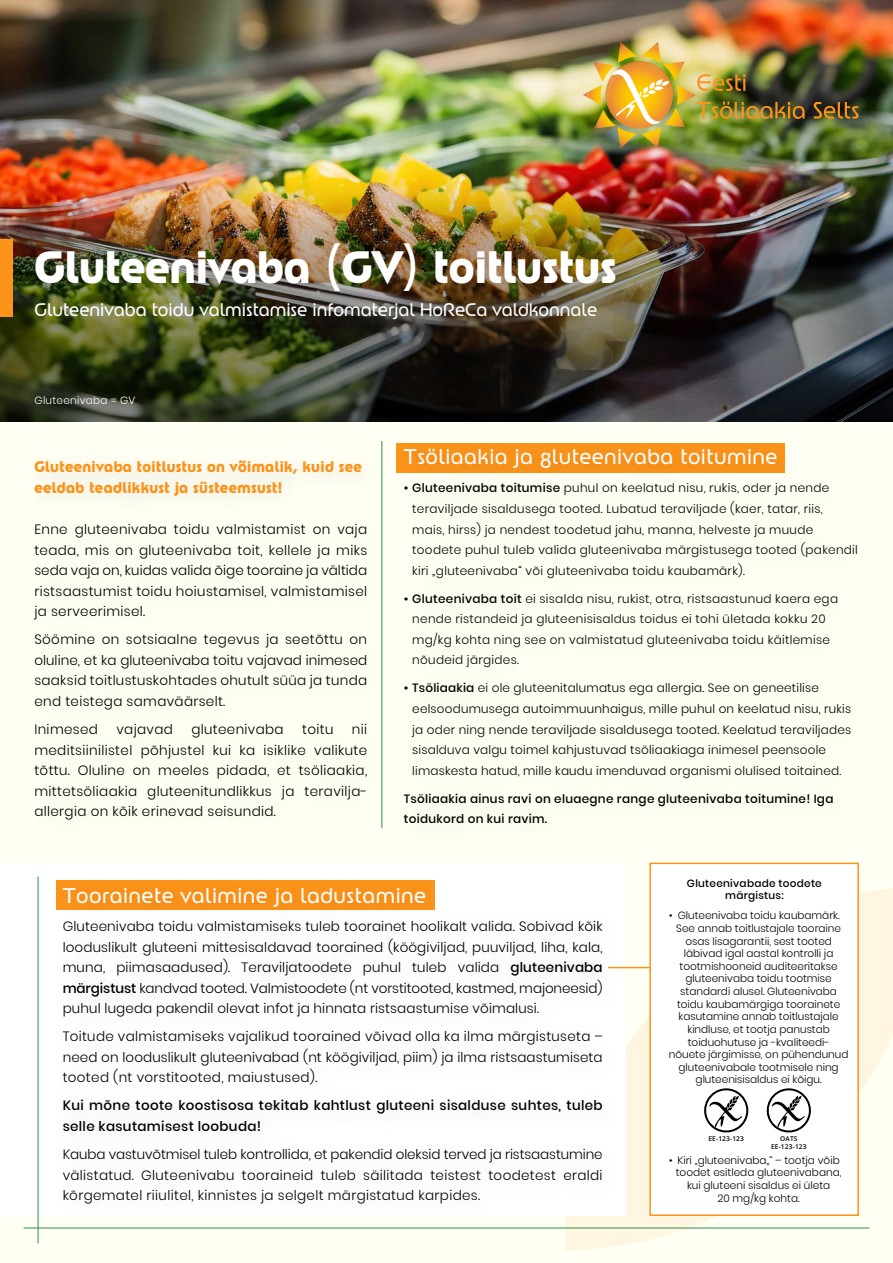
<style>
.page{position:relative;width:893px;height:1263px;background:#fffff3}
.page>*{position:absolute;margin:0;border:0;box-sizing:border-box;transform-origin:0 0}
.t1{font:900 44.25px "Rondana";color:#fff}
.t2{font:21px "Rondana";letter-spacing:.025em;color:#fff}
.t3{font:18px "Rondana";color:#fff}
.t4{font:900 15px/20.5px "Rondana";letter-spacing:.025em;color:#fc931a}
.t5{font:300 13.5px/20.5px "Poppins";letter-spacing:.025em;color:#000;text-align:justify}
.t6{font:500 13.5px/20.5px "Poppins";letter-spacing:.025em;color:#000}
.t7{font:300 12px/20.5px "Poppins";letter-spacing:.025em;color:#000}
.t8{font:500 12px/20.5px "Poppins";letter-spacing:.025em;color:#000}
.t9{font:300 10.5px "Poppins";letter-spacing:-.005em;color:#000}
.t10{font:500 10.5px/12.6px "Poppins";letter-spacing:.025em;color:#000;text-align:center}
.t11{font:300 10.5px "Poppins";letter-spacing:.025em;color:#fff}
.t12{font:600 6.6px/7.8px "Open Sans";letter-spacing:.02em;color:#000;text-align:center}
.s1{font-weight:500}
</style>
<div class="page">
<img style="left:0;top:0;width:893px;height:180px">
<img style="left:0;top:180px;width:893px;height:241px">
<img style="left:813px;top:0;width:80px;height:147px">
<img style="left:583px;top:42px;width:222px;height:106px">
<div style="left:0;top:239px;width:12px;height:78px;background:#fc931a"></div>
<div style="left:396px;top:443px;width:389px;height:30px;background:#f89019"></div>
<hr style="left:381px;top:441px;width:1px;height:387px;background:#2b9146">
<svg style="left:565px;top:888px;width:328px;height:362px"></svg>
<div style="left:0;top:863px;width:626px;height:352px;background:#fff"></div>
<div style="left:649px;top:863px;width:210px;height:353px;background:#fff;border:2px solid #fc931a"></div>
<hr style="left:608px;top:967px;width:42px;height:1px;background:#fc931a">
<hr style="left:38px;top:876px;width:1px;height:367px;background:#2b9146">
<hr style="left:24px;top:1227px;width:845px;height:1px;background:#2b9146">
<img style="left:42px;top:880px;width:594px;height:357px">
<svg style="left:704px;top:1088px;width:45px;height:45px"></svg>
<svg style="left:766px;top:1088px;width:45px;height:45px"></svg>
<h1 class="t1" style="left:34px;top:239px;width:584px">Gluteenivaba (GV) toitlustus</h1>
<h3 class="t3" style="left:34px;top:298px;width:564px">Gluteenivaba toidu valmistamise infomaterjal HoReCa valdkonnale</h3>
<p class="t11" style="left:35px;top:394px;width:102px">Gluteenivaba = GV</p>
<p class="t4" style="left:34px;top:457px;width:329px">Gluteenivaba toitlustus on võimalik, kuid see eeldab teadlikkust ja süsteemsust!</p>
<p class="t5" style="left:34px;top:519px;width:334px">Enne gluteenivaba toidu valmistamist on vaja teada, mis on gluteenivaba toit, kellele ja miks seda vaja on, kuidas valida õige tooraine ja vältida ristsaastumist toidu hoiustamisel, valmistamisel ja serveerimisel.</p>
<p class="t5" style="left:34px;top:629px;width:334px">Söömine on sotsiaalne tegevus ja seetõttu on oluline, et ka gluteenivaba toitu vajavad inimesed saaksid toitlustuskohtades ohutult süüa ja tunda end teistega samaväärselt.</p>
<p class="t5" style="left:34px;top:719px;width:65px">Inimesed</p>
<p class="t5" style="left:116px;top:719px;width:58px">vajavad</p>
<p class="t5" style="left:191px;top:719px;width:94px">gluteenivaba</p>
<p class="t5" style="left:302px;top:719px;width:33px">toitu</p>
<p class="t5" style="left:34px;top:719px;width:335px;text-indent:318px">nii meditsiinilistel põhjustel kui ka isiklike valikute tõttu. Oluline on meeles pidada, et tsöliaakia, mittetsöliaakia gluteenitundlikkus ja teravilja&shy;allergia on kõik erinevad seisundid.</p>
<h2 class="t2" style="left:404px;top:443px;width:375px">Tsöliaakia ja gluteenivaba toitumine</h2>
<p class="t7" style="left:412px;top:478px;width:447px;text-indent:-9px"><span class="s1">• Gluteenivaba toitumise</span> puhul on keelatud nisu, rukis, oder ja nende teraviljade sisaldusega tooted. Lubatud teraviljade (kaer, tatar, riis, mais, hirss) ja nendest toodetud jahu, manna, helveste ja muude toodete puhul tuleb valida gluteenivaba märgistusega tooted (pakendil kiri „gluteenivaba“ või gluteenivaba toidu kaubamärk).</p>
<p class="t7" style="left:412px;top:588px;width:427px;text-indent:-9px"><span class="s1">• Gluteenivaba toit</span> ei sisalda nisu, rukist, otra, ristsaastunud kaera ega nende ristandeid ja gluteenisisaldus toidus ei tohi ületada kokku 20 mg/kg kohta ning see on valmistatud gluteenivaba toidu käitlemise nõudeid järgides.</p>
<p class="t7" style="left:412px;top:678px;width:440px;text-indent:-9px"><span class="s1">• Tsöliaakia</span> ei ole gluteenitalumatus ega allergia. See on geneetilise eelsoodumusega autoimmuunhaigus, mille puhul on keelatud nisu, rukis ja oder ning nende teraviljade sisaldusega tooted. Keelatud teraviljades sisalduva valgu toimel kahjustuvad tsöliaakiaga inimesel peensoole limaskesta hatud, mille kaudu imenduvad organismi olulised toitained.</p>
<p class="t8" style="left:404px;top:788px;width:431px">Tsöliaakia ainus ravi on eluaegne range gluteenivaba toitumine! Iga toidukord on kui ravim.</p>
<h2 class="t2" style="left:63px;top:882px;width:365px">Toorainete valimine ja ladustamine</h2>
<p class="t5" style="left:63px;top:916px;width:541px">Gluteenivaba toidu valmistamiseks tuleb toorainet hoolikalt valida. Sobivad kõik looduslikult gluteeni mittesisaldavad toorained (köögiviljad, puuviljad, liha, kala, muna, piimasaadused). Teraviljatoodete puhul tuleb valida <span class="s1">gluteenivaba märgistust</span> kandvad tooted. Valmistoodete (nt vorstitooted, kastmed, majoneesid) puhul lugeda pakendil olevat infot ja hinnata ristsaastumise võimalusi.</p>
<p class="t5" style="left:63px;top:1026px;width:541px">Toitude valmistamiseks vajalikud toorained võivad olla ka ilma märgistuseta – need on looduslikult gluteenivabad (nt köögiviljad, piim) ja ilma ristsaastumiseta tooted (nt vorstitooted, maiustused).</p>
<p class="t6" style="left:63px;top:1095px;width:541px">Kui mõne toote koostisosa tekitab kahtlust gluteeni sisalduse suhtes, tuleb selle kasutamisest loobuda!</p>
<p class="t5" style="left:63px;top:1144px;width:541px">Kauba vastuvõtmisel tuleb kontrollida, et pakendid oleksid terved ja ristsaastumine välistatud. Gluteenivabu tooraineid tuleb säilitada teistest toodetest eraldi kõrgematel riiulitel, kinnistes ja selgelt märgistatud karpides.</p>
<p class="t10" style="left:687px;top:877px;width:136px">Gluteenivabade toodete märgistus:</p>
<p class="t9" style="left:669px;top:910px;width:172px">• Gluteenivaba toidu kaubamärk.</p>
<p class="t9" style="left:676px;top:922px;width:166px">See annab toitlustajale tooraine</p>
<p class="t9" style="left:685px;top:935px;width:148px">osas lisagarantii, sest tooted</p>
<p class="t9" style="left:684px;top:947px;width:151px">läbivad igal aastal kontrolli ja</p>
<p class="t9" style="left:680px;top:960px;width:160px">tootmishooneid auditeeritakse</p>
<p class="t9" style="left:685px;top:973px;width:148px">gluteenivaba toidu tootmise</p>
<p class="t9" style="left:680px;top:985px;width:158px">standardi alusel. Gluteenivaba</p>
<p class="t9" style="left:677px;top:998px;width:165px">toidu kaubamärgiga toorainete</p>
<p class="t9" style="left:678px;top:1010px;width:162px">kasutamine annab toitlustajale</p>
<p class="t9" style="left:687px;top:1023px;width:144px">kindluse, et tootja panustab</p>
<p class="t9" style="left:688px;top:1036px;width:143px">toiduohutuse ja -kvaliteedi-</p>
<p class="t9" style="left:669px;top:1048px;width:181px">nõuete järgimisse, on pühendunud</p>
<p class="t9" style="left:679px;top:1061px;width:162px">gluteenivabale tootmisele ning</p>
<p class="t9" style="left:696px;top:1073px;width:128px">gluteenisisaldus ei kõigu.</p>
<p class="t12" style="left:708px;top:1134px;width:37px">EE-123-123</p>
<p class="t12" style="left:771px;top:1134px;width:37px">OATS<br>EE-123-123</p>
<p class="t9" style="left:669px;top:1154px;width:172px">• Kiri „gluteenivaba„“ – tootja võib</p>
<p class="t9" style="left:676px;top:1166px;width:167px">toodet esitleda gluteenivabana,</p>
<p class="t9" style="left:687px;top:1179px;width:145px">kui gluteeni sisaldus ei ületa</p>
<p class="t9" style="left:717px;top:1192px;width:84px">20 mg/kg kohta.</p>
</div>
